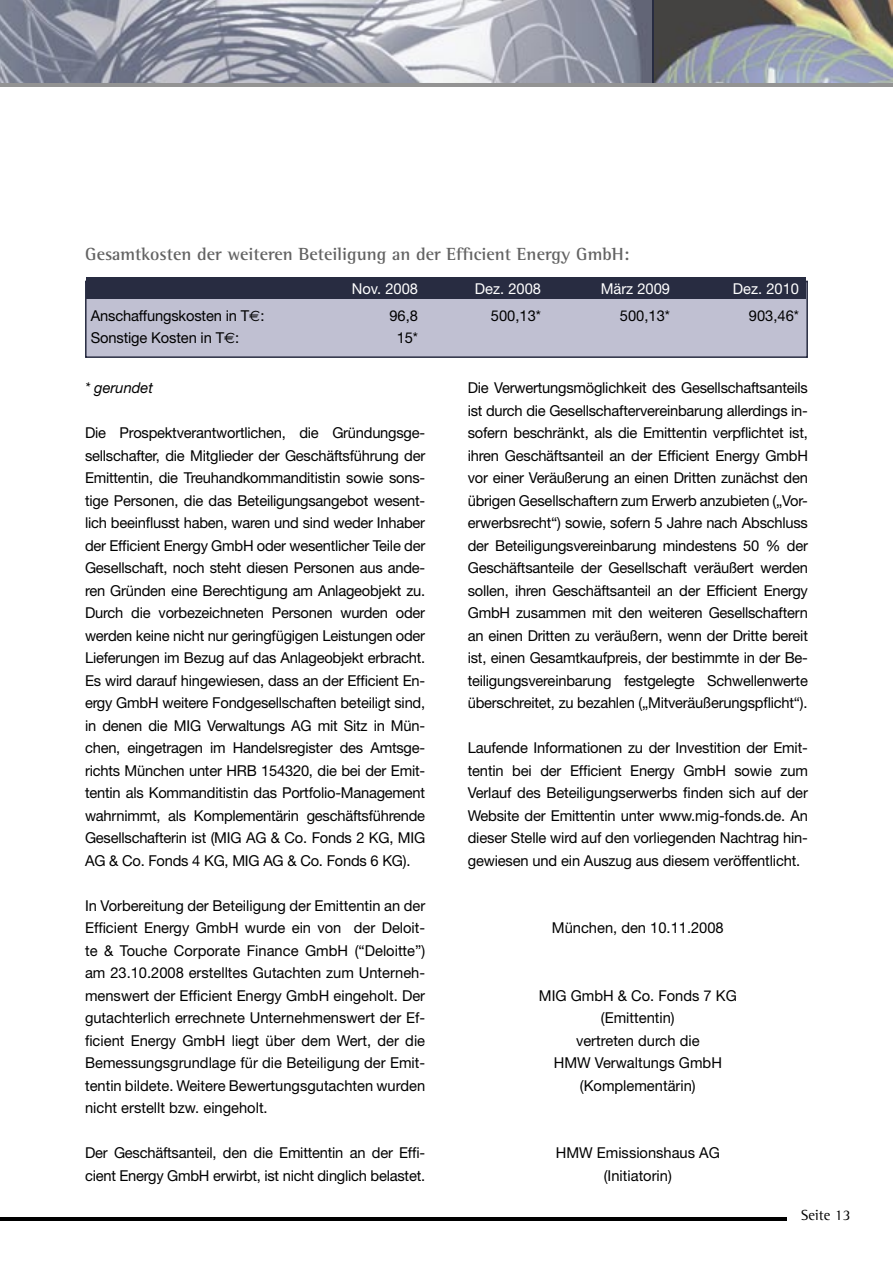
<style>
.page{position:relative;width:893px;height:1263px;background:#fff}
.page>*{position:absolute;margin:0;border:0;box-sizing:border-box;transform-origin:0 0}
.t1{font:700 18px "Rotis Semi Serif";color:#636363}
.t2{font:15px/22.5px "Helvetica Neue";letter-spacing:-.01em;color:#000;text-align:justify}
.t3{font:15px "Helvetica Neue";color:#fff}
.t4{font:italic 15px "Helvetica Neue";color:#000}
.t5{font:15px "Rotis Semi Serif";color:#000}
.s1{font-family:"Euro Sans"}
</style>
<div class="page">
<hr style="left:0;top:1218px;width:786px;height:3px;background:#000">
<img style="left:0;top:0;width:893px;height:84px">
<img style="left:653px;top:0;width:1px;height:84px">
<hr style="left:652px;top:0;width:1px;height:85px;background:#282c41">
<hr style="left:0;top:84px;width:893px;height:3px;background:#939393">
<div style="left:87px;top:277px;width:719px;height:21px;background:#282c41"></div>
<svg style="left:85px;top:281px;width:723px;height:77px;fill:#c0c0d2"></svg>
<p class="t1" style="left:85px;top:243px;width:546px">Gesamtkosten der weiteren Beteiligung an der Efficient Energy GmbH:</p>
<p class="t3" style="left:352px;top:280px;width:68px">Nov. 2008</p>
<p class="t3" style="left:475px;top:280px;width:68px">Dez. 2008</p>
<p class="t3" style="left:601px;top:280px;width:71px">März 2009</p>
<p class="t3" style="left:733px;top:280px;width:68px">Dez. 2010</p>
<p class="t2" style="left:91px;top:304px;width:175px">Anschaffungskosten in T<span class="s1">E</span>:</p>
<p class="t2" style="left:389px;top:304px;width:30px">96,8</p>
<p class="t2" style="left:491px;top:304px;width:52px">500,13*</p>
<p class="t2" style="left:620px;top:304px;width:52px">500,13*</p>
<p class="t2" style="left:749px;top:304px;width:52px">903,46*</p>
<p class="t2" style="left:91px;top:326px;width:150px">Sonstige Kosten in T<span class="s1">E</span>:</p>
<p class="t2" style="left:397px;top:326px;width:23px">15*</p>
<p class="t4" style="left:85px;top:379px;width:70px">* gerundet</p>
<p class="t2" style="left:85px;top:421px;width:342px">Die Prospektverantwortlichen, die Gründungsge&shy;sellschafter, die Mitglieder der Geschäftsführung der Emittentin, die Treuhandkommanditistin sowie sons&shy;tige Personen, die das Beteiligungsangebot wesent&shy;lich beeinflusst haben, waren und sind weder Inhaber der Efficient Energy GmbH oder wesentlicher Teile der Gesellschaft, noch steht diesen Personen aus ande&shy;ren Gründen eine Berechtigung am Anlageobjekt zu.<br>Durch die vorbezeichneten Personen wurden oder werden keine nicht nur geringfügigen Leistungen oder Lieferungen im Bezug auf das Anlageobjekt erbracht.<br>Es wird darauf hingewiesen, dass an der Efficient En&shy;ergy GmbH weitere Fondgesellschaften beteiligt sind, in denen die MIG Verwaltungs AG mit Sitz in Mün&shy;chen, eingetragen im Handelsregister des Amtsge&shy;richts München unter HRB 154320, die bei der Emit&shy;tentin als Kommanditistin das Portfolio-Management wahrnimmt, als Komplementärin geschäftsführende Gesellschafterin ist (MIG AG &amp; Co. Fonds 2 KG, MIG AG &amp; Co. Fonds 4 KG, MIG AG &amp; Co. Fonds 6 KG).</p>
<p class="t2" style="left:85px;top:894px;width:342px">In Vorbereitung der Beteiligung der Emittentin an der Efficient Energy GmbH wurde ein von der Deloit&shy;te &amp; Touche Corporate Finance GmbH (“Deloitte”) am 23.10.2008 erstelltes Gutachten zum Unterneh&shy;menswert der Efficient Energy GmbH eingeholt. Der gutachterlich errechnete Unternehmenswert der Ef&shy;ficient Energy GmbH liegt über dem Wert, der die Bemessungsgrundlage für die Beteiligung der Emit&shy;tentin bildete. Weitere Bewertungsgutachten wurden nicht erstellt bzw. eingeholt.</p>
<p class="t2" style="left:85px;top:1141px;width:342px">Der Geschäftsanteil, den die Emittentin an der Effi&shy;cient Energy GmbH erwirbt, ist nicht dinglich belastet.</p>
<p class="t2" style="left:468px;top:376px;width:342px">Die Verwertungsmöglichkeit des Gesellschaftsanteils ist durch die Gesellschaftervereinbarung allerdings in&shy;sofern beschränkt, als die Emittentin verpflichtet ist, ihren Geschäftsanteil an der Efficient Energy GmbH vor einer Veräußerung an einen Dritten zunächst den übrigen Gesellschaftern zum Erwerb anzubieten („Vor&shy;erwerbsrecht“) sowie, sofern 5 Jahre nach Abschluss der Beteiligungsvereinbarung mindestens 50 % der Geschäftsanteile der Gesellschaft veräußert werden sollen, ihren Geschäftsanteil an der Efficient Energy GmbH zusammen mit den weiteren Gesellschaftern an einen Dritten zu veräußern, wenn der Dritte bereit ist, einen Gesamtkaufpreis, der bestimmte in der Be&shy;teiligungsvereinbarung festgelegte Schwellenwerte überschreitet, zu bezahlen („Mitveräußerungspflicht“).</p>
<p class="t2" style="left:468px;top:736px;width:342px">Laufende Informationen zu der Investition der Emit&shy;tentin bei der Efficient Energy GmbH sowie zum Verlauf des Beteiligungserwerbs finden sich auf der Website der Emittentin unter www.mig-fonds.de. An dieser Stelle wird auf den vorliegenden Nachtrag hin&shy;gewiesen und ein Auszug aus diesem veröffentlicht.</p>
<p class="t2" style="left:552px;top:916px;width:173px">München, den 10.11.2008</p>
<p class="t2" style="left:539px;top:984px;width:199px;text-align:center">MIG GmbH &amp; Co. Fonds 7 KG (Emittentin)<br>vertreten durch die<br>HMW Verwaltungs GmbH (Komplementärin)</p>
<p class="t2" style="left:556px;top:1141px;width:166px;text-align:center">HMW Emissionshaus AG (Initiatorin)</p>
<p class="t5" style="left:801px;top:1206px;width:51px">Seite 13</p>
</div>
